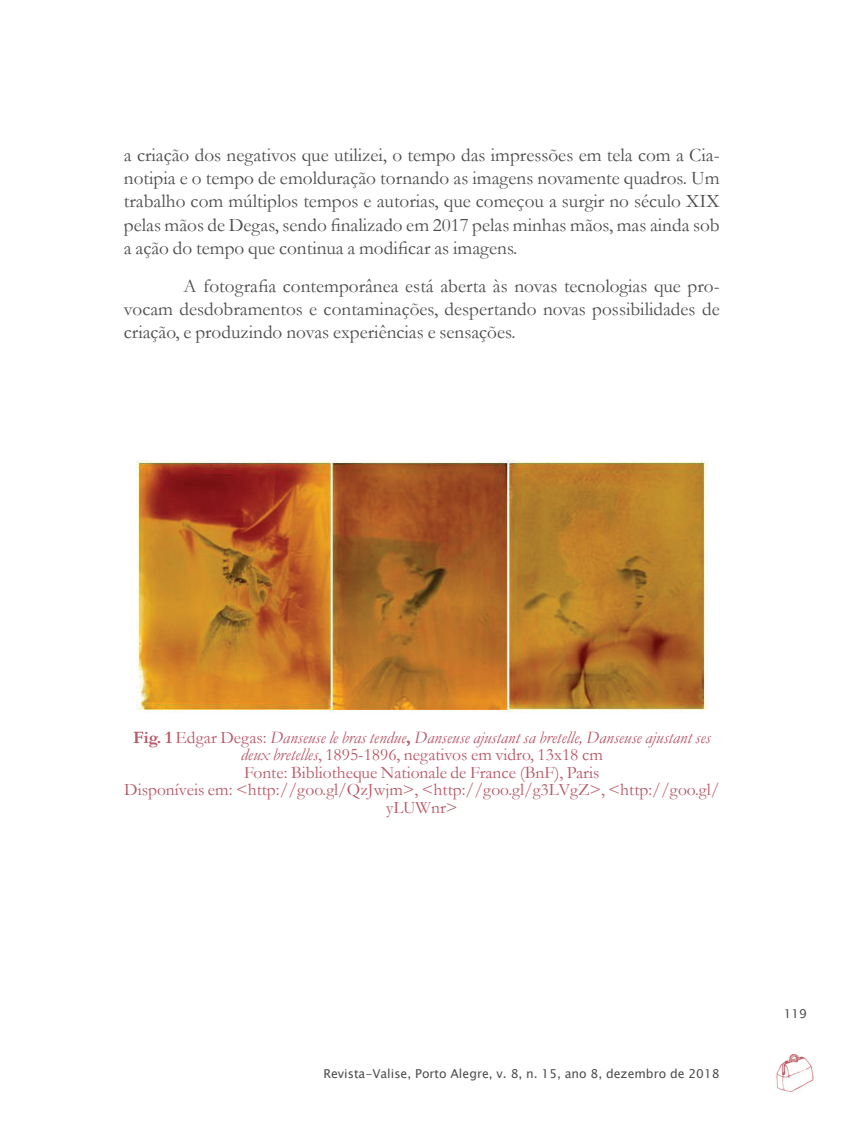
<style>
.page{position:relative;width:844px;height:1141px;background:#fff}
.page>*{position:absolute;margin:0;border:0;box-sizing:border-box;transform-origin:0 0}
.t1{font:19.25px/23.1px "Garamond";color:#4b4c4d;text-align:justify}
.t2{font:17.5px/17.5px "Garamond";color:#b65865;text-align:center}
.t3{font:12.25px "Lucida Sans Unicode";color:#4b4c4d}
.s1{font-weight:700}
.s2{font-style:italic}
</style>
<div class="page">
<img style="left:776px;top:1053px;width:38px;height:39px">
<img style="left:136px;top:460px;width:571px;height:252px">
<p class="t1" style="left:124px;top:143px;width:597px">a criação dos negativos que utilizei, o tempo das impressões em tela com a Cia&shy;notipia e o tempo de emolduração tornando as imagens novamente quadros. Um trabalho com múltiplos tempos e autorias, que começou a surgir no século XIX pelas mãos de Degas, sendo finalizado em 2017 pelas minhas mãos, mas ainda sob a ação do tempo que continua a modificar as imagens.</p>
<p class="t1" style="left:124px;top:274px;width:597px;text-indent:60px">A fotografia contemporânea está aberta às novas tecnologias que pro&shy;vocam desdobramentos e contaminações, despertando novas possibilidades de criação, e produzindo novas experiências e sensações.</p>
<p class="t2" style="left:124px;top:728px;width:596px"><span class="s1">Fig. 1</span> Edgar Degas: <span class="s2">Danseuse le bras tendue</span><span class="s1">,</span> <span class="s2">Danseuse ajustant sa bretelle, Danseuse ajustant ses deux bretelles</span>, 1895-1896, negativos em vidro, 13x18 cm<br>Fonte: Bibliotheque Nationale de France (BnF), Paris<br>Disponíveis em: &lt;http://goo.gl/QzJwjm&gt;, &lt;http://goo.gl/g3LVgZ&gt;, &lt;http://goo.gl/ yLUWnr&gt;</p>
<p class="t3" style="left:323px;top:1064px;width:397px">Revista-Valise, Porto Alegre, v. 8, n. 15, ano 8, dezembro de 2018</p>
<p class="t3" style="left:783px;top:1004px;width:25px">119</p>
</div>
